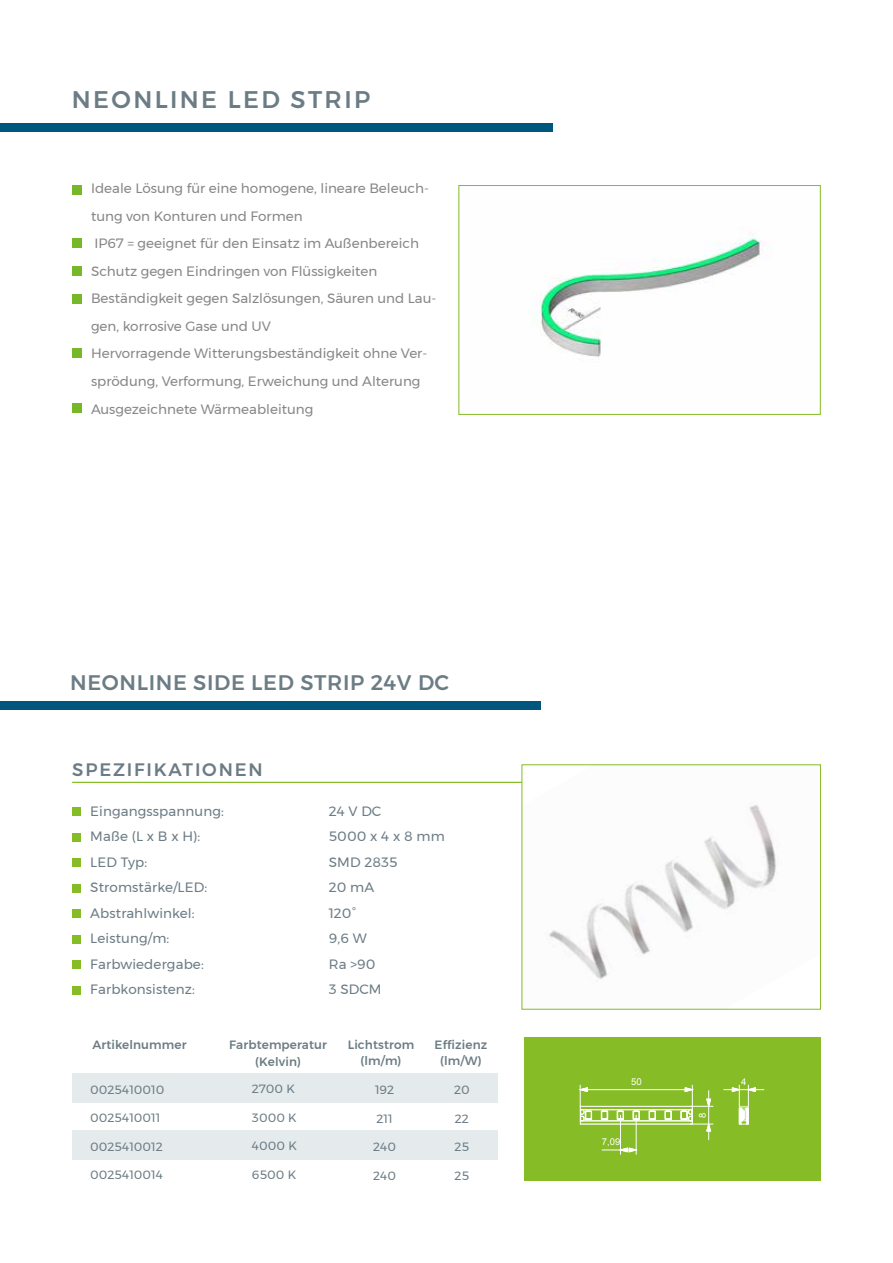
<style>
.page{position:relative;width:893px;height:1263px;background:#fff}
.page>*{position:absolute;margin:0;border:0;box-sizing:border-box;transform-origin:0 0}
.t1{font:500 24px "Montserrat";letter-spacing:.1em;color:#6c7c85}
.t2{font:500 21px "Montserrat";letter-spacing:.03em;color:#6c7c85}
.t3{font:500 18px "Montserrat";letter-spacing:.1em;color:#6c7c85}
.t4{font:13.5px/27.6px "Montserrat";color:#878787}
.t5{font:13.5px "Montserrat";letter-spacing:.01em;color:#6c7c85}
.t6{font:12px "Montserrat";letter-spacing:.01em;color:#6c7c85}
.t7{font:500 12px/16.5px "Montserrat";letter-spacing:.01em;color:#6c7c85;text-align:center}
.t8{font:9.45px "Arial";color:#fff}
</style>
<div class="page">
<img style="left:531px;top:232px;width:234px;height:126px">
<div style="left:458px;top:185px;width:363px;height:230px;border:1px solid #86bc25"></div>
<div style="left:524px;top:1037px;width:297px;height:144px;background:#86bc25"></div>
<div style="left:580px;top:1109px;width:112px;height:12px;border:1px solid #fff"></div>
<svg style="left:601px;top:1110px;width:7px;height:10px"></svg>
<svg style="left:617px;top:1110px;width:7px;height:10px"></svg>
<svg style="left:633px;top:1110px;width:7px;height:10px"></svg>
<svg style="left:649px;top:1110px;width:7px;height:10px"></svg>
<svg style="left:665px;top:1110px;width:7px;height:10px"></svg>
<hr style="left:587px;top:1089px;width:98px;height:1px;background:#fff">
<svg style="left:578px;top:1085px;width:14px;height:37px"></svg>
<svg style="left:681px;top:1085px;width:32px;height:55px"></svg>
<hr style="left:620px;top:1115px;width:1px;height:39px;background:#fff">
<hr style="left:636px;top:1115px;width:1px;height:39px;background:#fff">
<svg style="left:602px;top:1147px;width:36px;height:6px"></svg>
<svg style="left:724px;top:1085px;width:40px;height:40px"></svg>
<div style="left:580px;top:1106px;width:112px;height:18px;border:1px solid #fff"></div>
<div style="left:72px;top:185px;width:10px;height:10px;background:#76b82a"></div>
<div style="left:72px;top:266px;width:10px;height:10px;background:#76b82a"></div>
<div style="left:72px;top:294px;width:10px;height:9px;background:#76b82a"></div>
<div style="left:72px;top:348px;width:10px;height:10px;background:#76b82a"></div>
<div style="left:72px;top:403px;width:10px;height:10px;background:#76b82a"></div>
<div style="left:0;top:123px;width:552px;height:9px;background:#00567d"></div>
<div style="left:72px;top:238px;width:10px;height:10px;background:#76b82a"></div>
<div style="left:0;top:702px;width:540px;height:8px;background:#00567d"></div>
<div style="left:72px;top:807px;width:9px;height:9px;background:#86bc25"></div>
<div style="left:72px;top:833px;width:9px;height:8px;background:#86bc25"></div>
<div style="left:72px;top:858px;width:9px;height:9px;background:#86bc25"></div>
<div style="left:72px;top:884px;width:9px;height:8px;background:#86bc25"></div>
<div style="left:72px;top:909px;width:9px;height:9px;background:#86bc25"></div>
<div style="left:72px;top:935px;width:9px;height:8px;background:#86bc25"></div>
<div style="left:72px;top:960px;width:9px;height:9px;background:#86bc25"></div>
<div style="left:72px;top:986px;width:9px;height:8px;background:#86bc25"></div>
<div style="left:72px;top:1131px;width:425px;height:29px;background:#e5eaec"></div>
<div style="left:72px;top:1074px;width:425px;height:29px;background:#e5eaec"></div>
<hr style="left:72px;top:782px;width:694px;height:1px;background:#86bc25">
<img style="left:524px;top:782px;width:253px;height:197px">
<h1 class="t1" style="left:72px;top:81px;width:300px">NEONLINE LED STRIP</h1>
<p class="t4" style="left:91px;top:174px;width:347px">Ideale Lösung für eine homogene, lineare Beleuch&shy;tung von Konturen und Formen<br>IP67 = geeignet für den Einsatz im Außenbereich Schutz gegen Eindringen von Flüssigkeiten Beständigkeit gegen Salzlösungen, Säuren und Lau&shy;gen, korrosive Gase und UV<br>Hervorragende Witterungsbeständigkeit ohne Ver&shy;sprödung, Verformung, Erweichung und Alterung Ausgezeichnete Wärmeableitung</p>
<h2 class="t2" style="left:70px;top:666px;width:380px">NEONLINE SIDE LED STRIP 24V DC</h2>
<h3 class="t3" style="left:72px;top:755px;width:192px">SPEZIFIKATIONEN</h3>
<p class="t5" style="left:90px;top:801px;width:135px">Eingangsspannung:</p>
<p class="t5" style="left:329px;top:801px;width:54px">24 V DC</p>
<p class="t5" style="left:90px;top:826px;width:112px">Maße (L x B x H):</p>
<p class="t5" style="left:329px;top:826px;width:118px">5000 x 4 x 8 mm</p>
<p class="t5" style="left:90px;top:852px;width:58px">LED Typ:</p>
<p class="t5" style="left:329px;top:852px;width:70px">SMD 2835</p>
<p class="t5" style="left:90px;top:877px;width:118px">Stromstärke/LED:</p>
<p class="t5" style="left:329px;top:877px;width:47px">20 mA</p>
<p class="t5" style="left:90px;top:903px;width:106px">Abstrahlwinkel:</p>
<p class="t5" style="left:329px;top:903px;width:29px">120°</p>
<p class="t5" style="left:90px;top:928px;width:81px">Leistung/m:</p>
<p class="t5" style="left:329px;top:928px;width:40px">9,6 W</p>
<p class="t5" style="left:90px;top:954px;width:115px">Farbwiedergabe:</p>
<p class="t5" style="left:329px;top:954px;width:48px">Ra &gt;90</p>
<p class="t5" style="left:90px;top:979px;width:106px">Farbkonsistenz:</p>
<p class="t5" style="left:329px;top:979px;width:54px">3 SDCM</p>
<p class="t7" style="left:92px;top:1036px;width:96px">Artikelnummer</p>
<p class="t7" style="left:348px;top:1036px;width:68px">Lichtstrom (lm/m)</p>
<p class="t7" style="left:229px;top:1037px;width:99px">Farbtemperatur (Kelvin)</p>
<p class="t6" style="left:90px;top:1080px;width:76px">0025410010</p>
<p class="t6" style="left:90px;top:1109px;width:71px">0025410011</p>
<p class="t6" style="left:90px;top:1137px;width:74px">0025410012</p>
<p class="t6" style="left:90px;top:1166px;width:74px">0025410014</p>
<p class="t6" style="left:252px;top:1080px;width:45px">2700 K</p>
<p class="t6" style="left:252px;top:1108px;width:46px">3000 K</p>
<p class="t6" style="left:252px;top:1137px;width:46px">4000 K</p>
<p class="t6" style="left:252px;top:1165px;width:46px">6500 K</p>
<p class="t6" style="left:375px;top:1081px;width:21px">192</p>
<p class="t6" style="left:377px;top:1109px;width:18px">211</p>
<p class="t6" style="left:373px;top:1138px;width:24px">240</p>
<p class="t6" style="left:373px;top:1166px;width:24px">240</p>
<p class="t7" style="left:435px;top:1036px;width:54px">Effizienz (lm/W)</p>
<p class="t6" style="left:454px;top:1081px;width:17px">20</p>
<p class="t6" style="left:455px;top:1109px;width:15px">22</p>
<p class="t6" style="left:455px;top:1138px;width:16px">25</p>
<p class="t6" style="left:455px;top:1166px;width:16px">25</p>
<p class="t8" style="left:631px;top:1075px;width:12px">50</p>
<p class="t8" style="left:602px;top:1136px;width:20px">7,09</p>
<p class="t8" style="left:696px;top:1118px;width:7px;rotate:-90deg">8</p>
<p class="t8" style="left:741px;top:1075px;width:7px">4</p>
</div>
